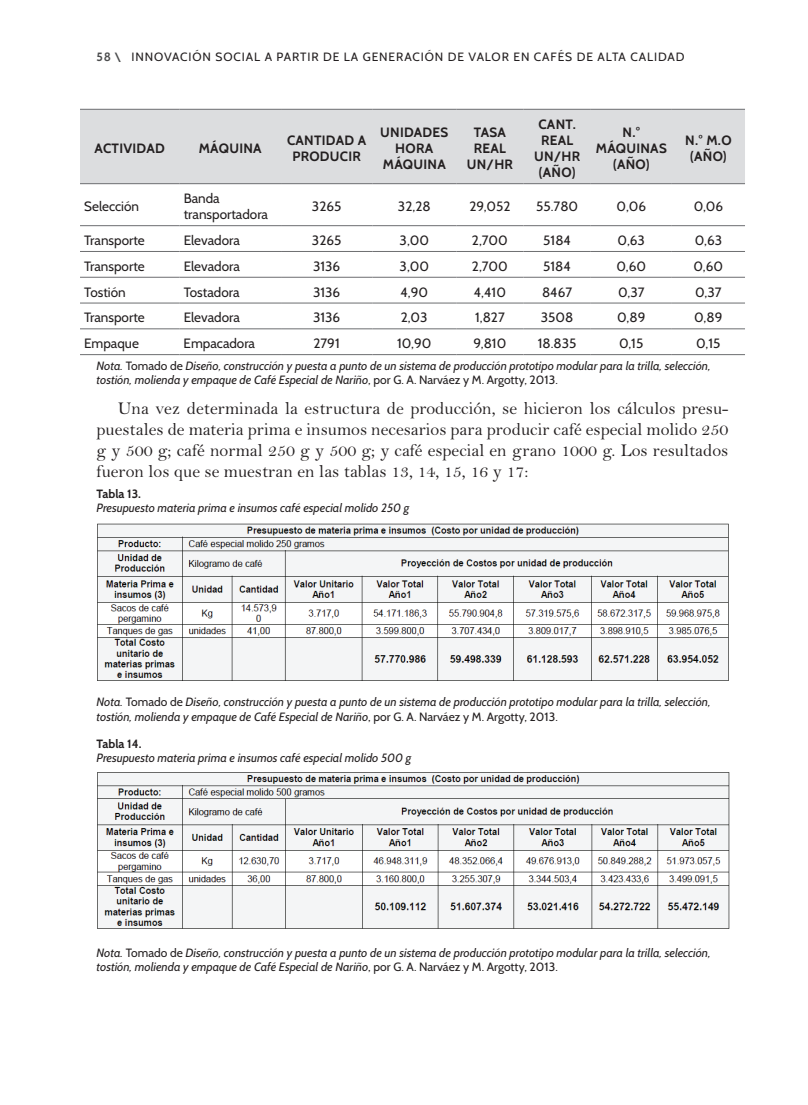
<style>
.page{position:relative;width:808px;height:1105px;background:#fff}
.page>*{position:absolute;margin:0;border:0;box-sizing:border-box;transform-origin:0 0}
.t1{font:18px/21px "Bell MT Std";color:#231f20;text-align:justify}
.t2{font:13.5px/16.2px "Cabin";color:#231f20}
.t3{font:700 13.5px/16.2px "Cabin";letter-spacing:.02em;color:#231f20;text-align:center}
.t4{font:italic 12px/14.4px "Cabin";color:#231f20}
.t5{font:12px "Cabin";letter-spacing:.075em;color:#231f20}
.t6{font:700 12px "Cabin";color:#231f20}
.s1{font-weight:700;color:#4b4c4d}
.s2{font-style:normal}
</style>
<div class="page">
<div style="left:80px;top:110px;width:665px;height:73px;background:#dcdddf"></div>
<hr style="left:80px;top:109px;width:99px;height:1px;background:#6c6d70">
<hr style="left:179px;top:109px;width:102px;height:1px;background:#6c6d70">
<hr style="left:281px;top:109px;width:91px;height:1px;background:#6c6d70">
<hr style="left:372px;top:109px;width:84px;height:1px;background:#6c6d70">
<hr style="left:456px;top:109px;width:67px;height:1px;background:#6c6d70">
<hr style="left:523px;top:109px;width:67px;height:1px;background:#6c6d70">
<hr style="left:590px;top:109px;width:81px;height:1px;background:#6c6d70">
<hr style="left:671px;top:109px;width:74px;height:1px;background:#6c6d70">
<hr style="left:80px;top:183px;width:99px;height:1px;background:#6c6d70">
<hr style="left:179px;top:183px;width:102px;height:1px;background:#6c6d70">
<hr style="left:281px;top:183px;width:91px;height:1px;background:#6c6d70">
<hr style="left:372px;top:183px;width:84px;height:1px;background:#6c6d70">
<hr style="left:456px;top:183px;width:67px;height:1px;background:#6c6d70">
<hr style="left:523px;top:183px;width:67px;height:1px;background:#6c6d70">
<hr style="left:590px;top:183px;width:81px;height:1px;background:#6c6d70">
<hr style="left:671px;top:183px;width:74px;height:1px;background:#6c6d70">
<hr style="left:80px;top:225px;width:99px;height:1px;background:#6c6d70">
<hr style="left:179px;top:225px;width:102px;height:1px;background:#6c6d70">
<hr style="left:281px;top:225px;width:91px;height:1px;background:#6c6d70">
<hr style="left:372px;top:225px;width:84px;height:1px;background:#6c6d70">
<hr style="left:456px;top:225px;width:67px;height:1px;background:#6c6d70">
<hr style="left:523px;top:225px;width:67px;height:1px;background:#6c6d70">
<hr style="left:590px;top:225px;width:81px;height:1px;background:#6c6d70">
<hr style="left:671px;top:225px;width:74px;height:1px;background:#6c6d70">
<hr style="left:80px;top:251px;width:99px;height:1px;background:#6c6d70">
<hr style="left:179px;top:251px;width:102px;height:1px;background:#6c6d70">
<hr style="left:281px;top:251px;width:91px;height:1px;background:#6c6d70">
<hr style="left:372px;top:251px;width:84px;height:1px;background:#6c6d70">
<hr style="left:456px;top:251px;width:67px;height:1px;background:#6c6d70">
<hr style="left:523px;top:251px;width:67px;height:1px;background:#6c6d70">
<hr style="left:590px;top:251px;width:81px;height:1px;background:#6c6d70">
<hr style="left:671px;top:251px;width:74px;height:1px;background:#6c6d70">
<hr style="left:80px;top:277px;width:99px;height:1px;background:#6c6d70">
<hr style="left:179px;top:277px;width:102px;height:1px;background:#6c6d70">
<hr style="left:281px;top:277px;width:91px;height:1px;background:#6c6d70">
<hr style="left:372px;top:277px;width:84px;height:1px;background:#6c6d70">
<hr style="left:456px;top:277px;width:67px;height:1px;background:#6c6d70">
<hr style="left:523px;top:277px;width:67px;height:1px;background:#6c6d70">
<hr style="left:590px;top:277px;width:81px;height:1px;background:#6c6d70">
<hr style="left:671px;top:277px;width:74px;height:1px;background:#6c6d70">
<hr style="left:80px;top:303px;width:99px;height:1px;background:#6c6d70">
<hr style="left:179px;top:303px;width:102px;height:1px;background:#6c6d70">
<hr style="left:281px;top:303px;width:91px;height:1px;background:#6c6d70">
<hr style="left:372px;top:303px;width:84px;height:1px;background:#6c6d70">
<hr style="left:456px;top:303px;width:67px;height:1px;background:#6c6d70">
<hr style="left:523px;top:303px;width:67px;height:1px;background:#6c6d70">
<hr style="left:590px;top:303px;width:81px;height:1px;background:#6c6d70">
<hr style="left:671px;top:303px;width:74px;height:1px;background:#6c6d70">
<hr style="left:80px;top:328px;width:99px;height:1px;background:#6c6d70">
<hr style="left:179px;top:328px;width:102px;height:1px;background:#6c6d70">
<hr style="left:281px;top:328px;width:91px;height:1px;background:#6c6d70">
<hr style="left:372px;top:328px;width:84px;height:1px;background:#6c6d70">
<hr style="left:456px;top:328px;width:67px;height:1px;background:#6c6d70">
<hr style="left:523px;top:328px;width:67px;height:1px;background:#6c6d70">
<hr style="left:590px;top:328px;width:81px;height:1px;background:#6c6d70">
<hr style="left:671px;top:328px;width:74px;height:1px;background:#6c6d70">
<hr style="left:80px;top:354px;width:99px;height:1px;background:#6c6d70">
<hr style="left:179px;top:354px;width:102px;height:1px;background:#6c6d70">
<hr style="left:281px;top:354px;width:91px;height:1px;background:#6c6d70">
<hr style="left:372px;top:354px;width:84px;height:1px;background:#6c6d70">
<hr style="left:456px;top:354px;width:67px;height:1px;background:#6c6d70">
<hr style="left:523px;top:354px;width:67px;height:1px;background:#6c6d70">
<hr style="left:590px;top:354px;width:81px;height:1px;background:#6c6d70">
<hr style="left:671px;top:354px;width:74px;height:1px;background:#6c6d70">
<img style="left:97px;top:523px;width:632px;height:157px">
<img style="left:97px;top:772px;width:633px;height:157px">
<p class="t5" style="left:97px;top:49px;width:49px"><span class="s1">58\</span> Inno</p>
<p class="t5" style="left:164px;top:49px;width:60px">vación soci</p>
<p class="t5" style="left:246px;top:49px;width:54px">al a partir</p>
<p class="t5" style="left:323px;top:49px;width:361px">d e la g en eraci ón d e valor en cafés d e alta calidad</p>
<p class="t3" style="left:94px;top:140px;width:72px">ACTIVIDAD</p>
<p class="t3" style="left:199px;top:140px;width:64px">MÁQUINA</p>
<p class="t3" style="left:287px;top:132px;width:81px">CANTIDAD A<br>PRODUCIR</p>
<p class="t3" style="left:380px;top:124px;width:70px">UNIDADES<br>HORA<br>MÁQUINA</p>
<p class="t3" style="left:467px;top:124px;width:48px">TASA<br>REAL<br>UN/HR</p>
<p class="t3" style="left:534px;top:116px;width:48px">CANT.<br>REAL<br>UN/HR (AÑO)</p>
<p class="t3" style="left:595px;top:124px;width:72px">N.°<br>MÁQUINAS (AÑO)</p>
<p class="t3" style="left:685px;top:132px;width:47px">N.° M.O (AÑO)</p>
<p class="t2" style="left:84px;top:198px;width:56px">Selección</p>
<p class="t2" style="left:184px;top:190px;width:86px">Banda transportadora</p>
<p class="t2" style="left:312px;top:198px;width:31px">3265</p>
<p class="t2" style="left:398px;top:198px;width:34px">32,28</p>
<p class="t2" style="left:469px;top:198px;width:43px">29,052</p>
<p class="t2" style="left:536px;top:198px;width:43px">55.780</p>
<p class="t2" style="left:616px;top:198px;width:31px">0,06</p>
<p class="t2" style="left:693px;top:198px;width:31px">0,06</p>
<p class="t2" style="left:84px;top:232px;width:62px">Transporte</p>
<p class="t2" style="left:184px;top:232px;width:58px">Elevadora</p>
<p class="t2" style="left:312px;top:232px;width:31px">3265</p>
<p class="t2" style="left:399px;top:232px;width:31px">3,00</p>
<p class="t2" style="left:472px;top:232px;width:37px">2,700</p>
<p class="t2" style="left:543px;top:232px;width:29px">5184</p>
<p class="t2" style="left:617px;top:232px;width:29px">0,63</p>
<p class="t2" style="left:694px;top:232px;width:29px">0,63</p>
<p class="t2" style="left:84px;top:258px;width:62px">Transporte</p>
<p class="t2" style="left:184px;top:258px;width:58px">Elevadora</p>
<p class="t2" style="left:313px;top:258px;width:29px">3136</p>
<p class="t2" style="left:399px;top:258px;width:31px">3,00</p>
<p class="t2" style="left:472px;top:258px;width:37px">2,700</p>
<p class="t2" style="left:543px;top:258px;width:29px">5184</p>
<p class="t2" style="left:616px;top:258px;width:31px">0,60</p>
<p class="t2" style="left:693px;top:258px;width:31px">0,60</p>
<p class="t2" style="left:84px;top:284px;width:43px">Tostión</p>
<p class="t2" style="left:184px;top:284px;width:57px">Tostadora</p>
<p class="t2" style="left:313px;top:284px;width:29px">3136</p>
<p class="t2" style="left:400px;top:284px;width:29px">4,90</p>
<p class="t2" style="left:474px;top:284px;width:34px">4,410</p>
<p class="t2" style="left:542px;top:284px;width:32px">8467</p>
<p class="t2" style="left:618px;top:284px;width:28px">0,37</p>
<p class="t2" style="left:695px;top:284px;width:28px">0,37</p>
<p class="t2" style="left:84px;top:309px;width:62px">Transporte</p>
<p class="t2" style="left:184px;top:309px;width:58px">Elevadora</p>
<p class="t2" style="left:313px;top:309px;width:29px">3136</p>
<p class="t2" style="left:401px;top:309px;width:28px">2,03</p>
<p class="t2" style="left:475px;top:309px;width:31px">1,827</p>
<p class="t2" style="left:541px;top:309px;width:34px">3508</p>
<p class="t2" style="left:617px;top:309px;width:30px">0,89</p>
<p class="t2" style="left:694px;top:309px;width:30px">0,89</p>
<p class="t2" style="left:84px;top:335px;width:56px">Empaque</p>
<p class="t2" style="left:184px;top:335px;width:73px">Empacadora</p>
<p class="t2" style="left:313px;top:335px;width:28px">2791</p>
<p class="t2" style="left:397px;top:335px;width:36px">10,90</p>
<p class="t2" style="left:473px;top:335px;width:34px">9,810</p>
<p class="t2" style="left:537px;top:335px;width:40px">18.835</p>
<p class="t2" style="left:619px;top:335px;width:26px">0,15</p>
<p class="t2" style="left:696px;top:335px;width:26px">0,15</p>
<p class="t4" style="left:97px;top:358px;width:615px">Nota. <span class="s2">Tomado de</span> Diseño, construcción y puesta a punto de un sistema de producción prototipo modular para la trilla, selección, tostión, molienda y empaque de Café Especial de Nariño<span class="s2">, por G. A. Narváez y M. Argotty, 2013.</span></p>
<p class="t1" style="left:97px;top:398px;width:633px;text-indent:21px">Una vez determinada la estructura de producción, se hicieron los cálculos presu&shy;puestales de materia prima e insumos necesarios para producir café especial molido 250 g y 500 g; café normal 250 g y 500 g; y café especial en grano 1000 g. Los resultados fueron los que se muestran en las tablas 13, 14, 15, 16 y 17:</p>
<p class="t6" style="left:97px;top:486px;width:46px">TABLA 13.</p>
<p class="t4" style="left:97px;top:500px;width:314px">Presupuesto materia prima e insumos café especial molido 250 g</p>
<p class="t4" style="left:97px;top:695px;width:615px">Nota. <span class="s2">Tomado de</span> Diseño, construcción y puesta a punto de un sistema de producción prototipo modular para la trilla, selección, tostión, molienda y empaque de Café Especial de Nariño<span class="s2">, por G. A. Narváez y M. Argotty, 2013.</span></p>
<p class="t6" style="left:97px;top:736px;width:46px">TABLA 14.</p>
<p class="t4" style="left:97px;top:751px;width:316px">Presupuesto materia prima e insumos café especial molido 500 g</p>
<p class="t4" style="left:97px;top:945px;width:615px">Nota. <span class="s2">Tomado de</span> Diseño, construcción y puesta a punto de un sistema de producción prototipo modular para la trilla, selección, tostión, molienda y empaque de Café Especial de Nariño<span class="s2">, por G. A. Narváez y M. Argotty, 2013.</span></p>
</div>
